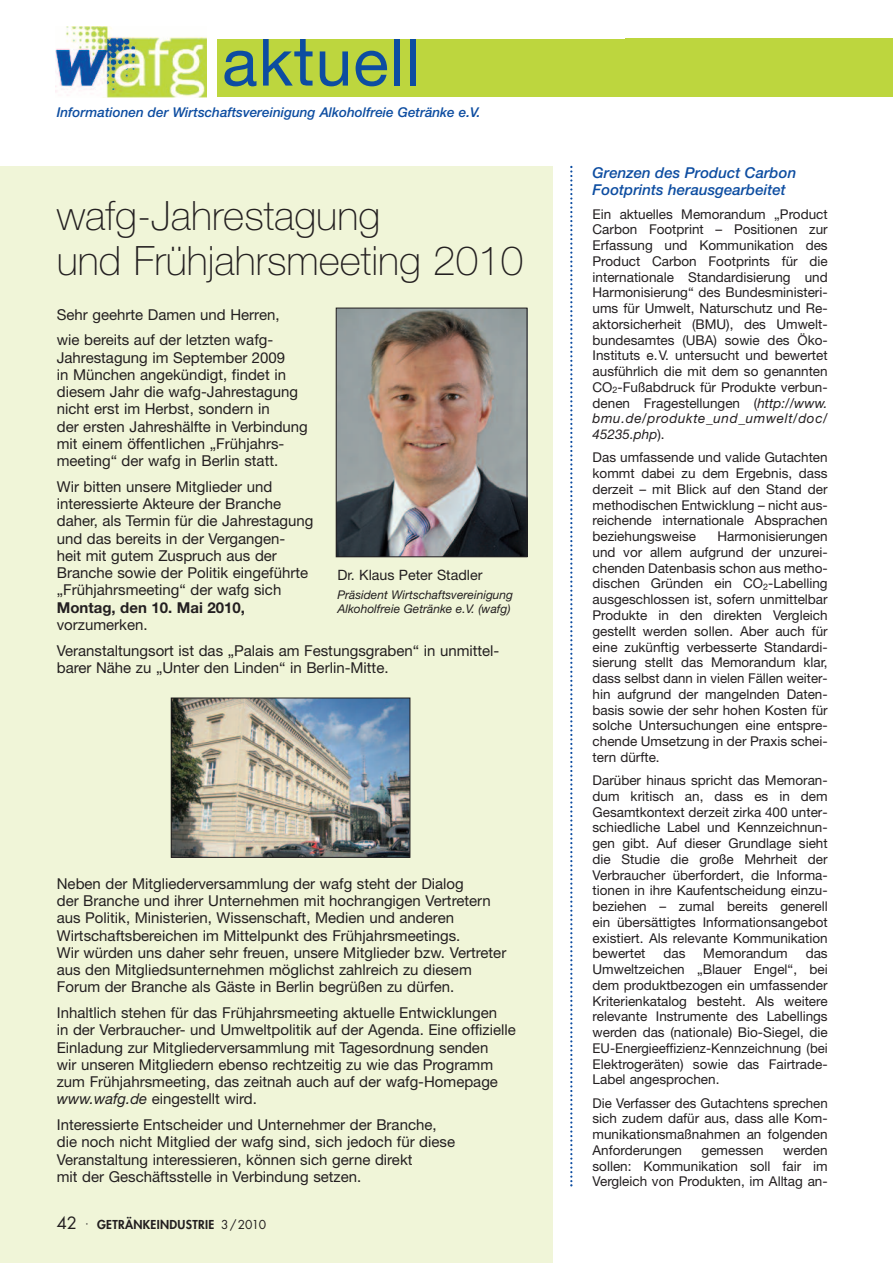
<style>
.page{position:relative;width:893px;height:1263px;background:#fff}
.page>*{position:absolute;margin:0;border:0;box-sizing:border-box;transform-origin:0 0}
.t1{font:100 40.5px/45px "Helvetica Neue";color:#231f20}
.t2{font:15px/17.2px "Helvetica Neue";color:#231f20}
.t3{font:italic 500 15px/17.2px "Helvetica Neue";color:#0d4da1}
.t4{font:700 15px "Helvetica Neue";color:#231f20}
.t5{font:14.25px "Helvetica Neue";color:#231f20}
.t6{font:13.5px/15.8px "Helvetica Neue";color:#231f20;text-align:justify}
.t7{font:italic 500 13.5px "Helvetica Neue";color:#0d4da1}
.t8{font:italic 12px/14.2px "Helvetica Neue";color:#231f20}
.t9{font:800 12px "Futura";letter-spacing:.025em;color:#231f20}
.s1{font-style:italic}
.s2{font-weight:400;font-size:16.5px}
.s3{font-weight:400}
</style>
<div class="page">
<div style="left:0;top:166px;width:553px;height:1097px;background:#f0f5d8"></div>
<img style="left:56px;top:27px;width:150px;height:71px">
<div style="left:217px;top:38px;width:676px;height:58px;background:#bdd63e"></div>
<svg style="left:570px;top:166px;width:2px;height:1020px"></svg>
<div style="left:410px;top:38px;width:5px;height:48px;background:#0d4da1"></div>
<div style="left:394px;top:38px;width:6px;height:48px;background:#0d4da1"></div>
<svg style="left:356px;top:51px;width:31px;height:35px"></svg>
<svg style="left:320px;top:51px;width:28px;height:35px"></svg>
<svg style="left:224px;top:51px;width:32px;height:35px"></svg>
<svg style="left:263px;top:38px;width:50px;height:48px"></svg>
<img style="left:338px;top:310px;width:187px;height:245px">
<div style="left:336px;top:308px;width:191px;height:249px;border:1px solid #231f20"></div>
<img style="left:173px;top:700px;width:235px;height:156px">
<div style="left:171px;top:698px;width:239px;height:160px;border:1px solid #231f20"></div>
<p class="t7" style="left:57px;top:108px;width:425px">Informationen der Wirtschaftsvereinigung Alkoholfreie Getränke e.V.</p>
<h1 class="t1" style="left:57px;top:197px;width:468px">wafg-Jahrestagung<br>und Frühjahrsmeeting 2010</h1>
<p class="t2" style="left:57px;top:303px;width:224px;line-height:25.8px">Sehr geehrte Damen und Herren, wie bereits auf der letzten wafg-</p>
<p class="t2" style="left:57px;top:350px;width:253px">Jahrestagung im September 2009<br>in München angekündigt, findet in diesem Jahr die wafg-Jahrestagung nicht erst im Herbst, sondern in<br>der ersten Jahreshälfte in Verbindung mit einem öffentlichen „Frühjahrs&shy;meeting“ der wafg in Berlin statt.</p>
<p class="t2" style="left:57px;top:479px;width:258px">Wir bitten unsere Mitglieder und interessierte Akteure der Branche daher, als Termin für die Jahrestagung und das bereits in der Vergangen&shy;heit mit gutem Zuspruch aus der Branche sowie der Politik eingeführte „Frühjahrsmeeting“ der wafg sich</p>
<p class="t4" style="left:57px;top:602px;width:190px">Montag, den 10. Mai 2010,</p>
<p class="t2" style="left:57px;top:613px;width:444px;line-height:25.8px">vorzumerken.<br>Veranstaltungsort ist das „Palais am Festungsgraben“ in unmittel-</p>
<p class="t2" style="left:57px;top:660px;width:333px">barer Nähe zu „Unter den Linden“ in Berlin-Mitte.</p>
<p class="t5" style="left:337px;top:570px;width:146px">Dr. Klaus Peter Stadler</p>
<p class="t8" style="left:337px;top:588px;width:177px">Präsident Wirtschaftsvereinigung<br>Alkoholfreie Getränke e.V. (wafg)</p>
<p class="t2" style="left:57px;top:876px;width:451px">Neben der Mitgliederversammlung der wafg steht der Dialog<br>der Branche und ihrer Unternehmen mit hochrangigen Vertretern aus Politik, Ministerien, Wissenschaft, Medien und anderen Wirtschaftsbereichen im Mittelpunkt des Frühjahrsmeetings.<br>Wir würden uns daher sehr freuen, unsere Mitglieder bzw. Vertreter aus den Mitgliedsunternehmen möglichst zahlreich zu diesem Forum der Branche als Gäste in Berlin begrüßen zu dürfen.</p>
<p class="t2" style="left:57px;top:1006px;width:460px">Inhaltlich stehen für das Frühjahrsmeeting aktuelle Entwicklungen<br>in der Verbraucher- und Umweltpolitik auf der Agenda. Eine offizielle Einladung zur Mitgliederversammlung mit Tagesordnung senden<br>wir unseren Mitgliedern ebenso rechtzeitig zu wie das Programm zum Frühjahrsmeeting, das zeitnah auch auf der wafg-Homepage <span class="s1">www.wafg.de</span> eingestellt wird.</p>
<p class="t2" style="left:57px;top:1118px;width:400px">Interessierte Entscheider und Unternehmer der Branche, die noch nicht Mitglied der wafg sind, sich jedoch für diese Veranstaltung interessieren, können sich gerne direkt<br>mit der Geschäftsstelle in Verbindung setzen.</p>
<p class="t9" style="left:57px;top:1219px;width:211px"><span class="s2">42</span> <span class="s3">·</span> GETRÄNKEINDUSTRIE <span class="s3">3/2010</span></p>
<p class="t3" style="left:593px;top:165px;width:205px">Grenzen des Product Carbon<br>Footprints herausgearbeitet</p>
<p class="t6" style="left:593px;top:207px;width:237px">Ein aktuelles Memorandum „Product Carbon Footprint – Positionen zur Erfassung und Kommunikation des Product Carbon Footprints für die internationale Standardisierung und Harmonisierung“ des Bundesministeri&shy;ums für Umwelt, Naturschutz und Re&shy;aktorsicherheit (BMU), des Umwelt&shy;bundesamtes (UBA) sowie des Öko-Instituts e.V. untersucht und bewertet ausführlich die mit dem so genannten CO<sub>2</sub>-Fußabdruck für Produkte verbun&shy;denen Fragestellungen (<span class="s1">http://www. bmu.de/produkte_und_umwelt/doc/ 45235.php</span>).</p>
<p class="t6" style="left:593px;top:451px;width:237px">Das umfassende und valide Gutachten kommt dabei zu dem Ergebnis, dass derzeit – mit Blick auf den Stand der methodischen Entwicklung – nicht aus&shy;reichende internationale Absprachen beziehungsweise</p>
<p class="t6" style="left:593px;top:530px;width:237px;text-indent:125px">Harmonisierungen und vor allem aufgrund der unzurei&shy;chenden Datenbasis schon aus metho&shy;dischen Gründen ein CO<sub>2</sub>-Labelling ausgeschlossen ist, sofern unmittelbar Produkte in den direkten Vergleich gestellt werden sollen. Aber auch für eine zukünftig verbesserte Standardi&shy;sierung stellt das Memorandum klar, dass selbst dann in vielen Fällen weiter&shy;hin aufgrund der mangelnden Daten&shy;basis sowie der sehr hohen Kosten für solche Untersuchungen eine entspre&shy;chende Umsetzung in der Praxis schei&shy;tern dürfte.</p>
<p class="t6" style="left:593px;top:774px;width:237px">Darüber hinaus spricht das Memoran&shy;dum kritisch an, dass es in dem Gesamtkontext derzeit zirka 400 unter&shy;schiedliche Label und Kennzeichnun&shy;gen gibt. Auf dieser Grundlage sieht die Studie die große Mehrheit der Verbraucher überfordert, die Informa&shy;tionen in ihre Kaufentscheidung einzu&shy;beziehen – zumal bereits generell ein übersättigtes Informationsangebot existiert. Als relevante Kommunikation bewertet</p>
<p class="t6" style="left:593px;top:947px;width:237px;text-indent:213px">das Umweltzeichen „Blauer Engel“, bei dem produktbezogen ein umfassender Kriterienkatalog besteht. Als weitere relevante Instrumente des Labellings werden das (nationale) Bio-Siegel, die EU-Energieeffizienz-Kennzeichnung (bei Elektrogeräten) sowie das Fairtrade-Label angesprochen.</p>
<p class="t6" style="left:593px;top:1096px;width:237px">Die Verfasser des Gutachtens sprechen sich zudem dafür aus, dass alle Kom&shy;munikationsmaßnahmen an folgenden Anforderungen</p>
<p class="t6" style="left:663px;top:947px;width:24px">das</p>
<p class="t6" style="left:703px;top:947px;width:86px">Memorandum</p>
<p class="t6" style="left:593px;top:1143px;width:237px;text-indent:191px">werden sollen: Kommunikation soll fair im Vergleich von Produkten, im Alltag an-</p>
<p class="t6" style="left:702px;top:1143px;width:64px">gemessen</p>
</div>
